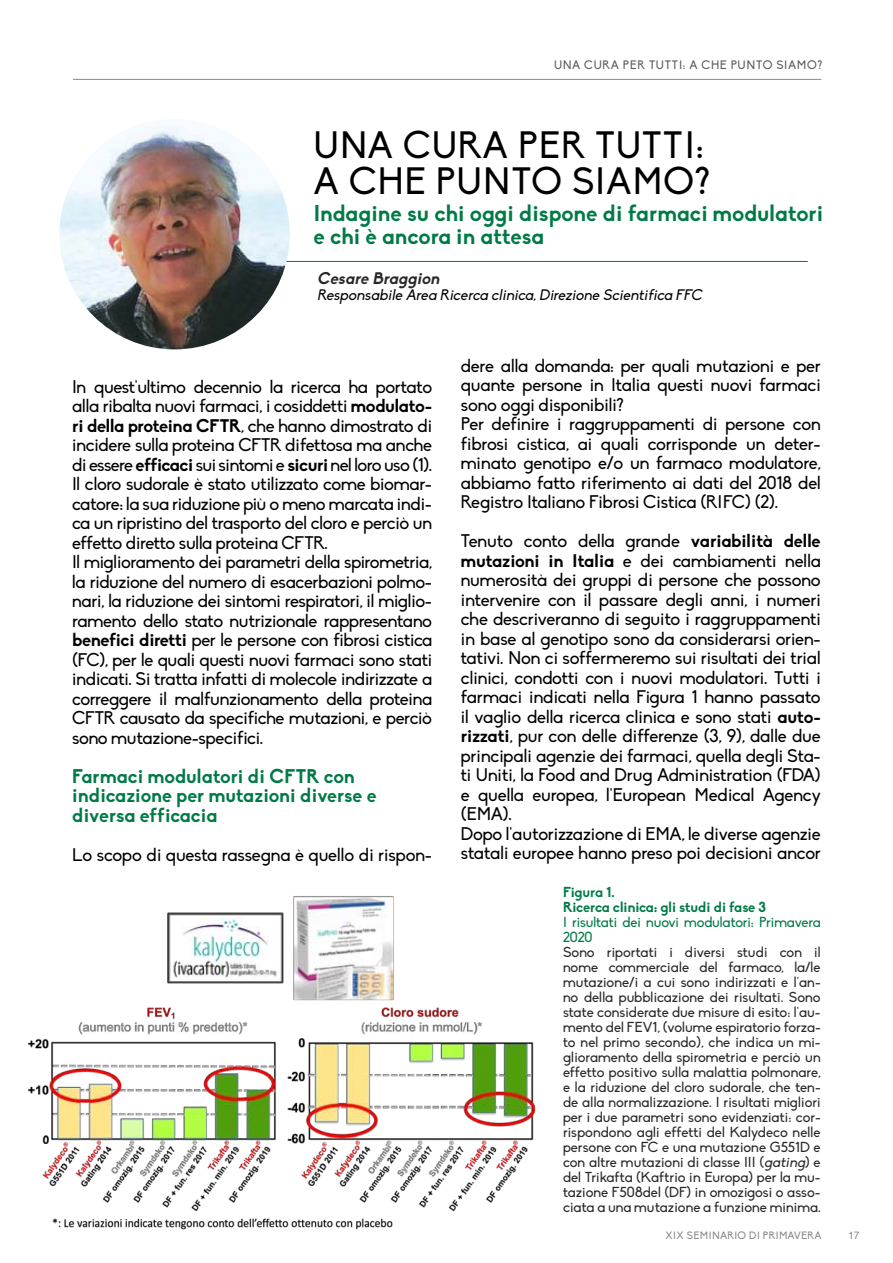
<style>
.page{position:relative;width:893px;height:1263px;background:#fff}
.page>*{position:absolute;margin:0;border:0;box-sizing:border-box;transform-origin:0 0}
.t1{font:37.5px "Biko";letter-spacing:.04em;color:#000}
.t2{font:700 22.5px/22.5px "Biko";color:#007a45}
.t3{font:700 19.5px/19.5px "Biko";color:#007a45}
.t4{font:18px/19.5px "Biko";letter-spacing:-.01em;color:#000}
.t5{font:italic 700 16.5px "Biko";color:#282829}
.t6{font:italic 15px "Biko";letter-spacing:-.205em;color:#000}
.t7{font:14.25px/15px "Biko";color:#282829;text-align:justify}
.t8{font:14.25px/15px "Biko";letter-spacing:-.01em;color:#007a45}
.t9{font:700 14.25px "Biko";letter-spacing:-.01em;color:#007a45}
.t10{font:700 14.25px "Biko";letter-spacing:-.005em;color:#007f4b}
.t11{font:12px "Biko";letter-spacing:.13em;color:#58585a}
.t12{font:10.5px "Biko";letter-spacing:.035em;color:#858688}
.t13{font:300 10.5px "Helvetica Neue LT Std";color:#616264}
.s1{font-weight:700}
.s2{font-style:italic}
</style>
<div class="page">
<hr style="left:73px;top:79px;width:748px;height:1px;background:#87888a">
<hr style="left:166px;top:261px;width:642px;height:1px;background:#007a45">
<img style="left:59px;top:119px;width:231px;height:230px;border-radius:115px">
<svg style="left:28px;top:896px;width:507px;height:334px"></svg>
<div style="left:15px;top:887px;width:54px;height:71px;background:#fff"></div>
<div style="left:395px;top:1212px;width:125px;height:31px;background:#fff"></div>
<p class="t11" style="left:554px;top:58px;width:40px">una cura</p>
<p class="t11" style="left:623px;top:58px;width:34px">per tutti</p>
<p class="t11" style="left:683px;top:58px;width:102px">: ache punto siam</p>
<p class="t11" style="left:807px;top:58px;width:17px">o?</p>
<h1 class="t1" style="left:314px;top:124px;width:117px">Una cura</h1>
<h1 class="t1" style="left:518px;top:124px;width:98px">per tutti</h1>
<h1 class="t1" style="left:696px;top:124px;width:10px">:</h1>
<h1 class="t1" style="left:314px;top:160px;width:282px">ache punto siam</h1>
<h1 class="t1" style="left:664px;top:160px;width:48px">o?</h1>
<p class="t2" style="left:314px;top:202px;width:511px">Indagine su chi oggi dispone di farmaci modulatori e chi è ancora in attesa</p>
<p class="t5" style="left:317px;top:268px;width:127px">Cesare Braggion</p>
<p class="t6" style="left:317px;top:286px;width:389px">Responsabile Area Ricerca clinica,Direzione Scientifica FFC</p>
<p class="t4" style="left:72px;top:377px;width:362px">In quest'ultimo decennio la ricerca ha portato alla ribalta nuovi farmaci, i cosiddetti <span class="s1">modulato&shy;ri della proteina CFTR</span>, che hanno dimostrato di incidere sulla proteina CFTR difettosa ma anche di essere <span class="s1">efficaci</span> sui sintomi e <span class="s1">sicuri</span> nel loro uso (1).<br>Il cloro sudorale è stato utilizzato come biomar&shy;catore: la sua riduzione più o meno marcata indi&shy;ca un ripristino del trasporto del cloro e perciò un effetto diretto sulla proteina CFTR.<br>Il miglioramento dei parametri della spirometria, la riduzione del numero di esacerbazioni polmo&shy;nari, la riduzione dei sintomi respiratori, il miglio&shy;ramento dello stato nutrizionale rappresentano <span class="s1">benefici diretti</span> per le persone con fibrosi cistica (FC), per le quali questi nuovi farmaci sono stati indicati. Si tratta infatti di molecole indirizzate a correggere il malfunzionamento della proteina CFTR causato da specifiche mutazioni, e perciò sono mutazione-specifici.</p>
<p class="t3" style="left:72px;top:766px;width:306px">Farmaci modulatori di CFTR con indicazione per mutazioni diverse e diversa efficacia</p>
<p class="t4" style="left:72px;top:845px;width:362px">Lo scopo di questa rassegna è quello di rispon-</p>
<p class="t4" style="left:461px;top:356px;width:362px">dere alla domanda: per quali mutazioni e per quante persone in Italia questi nuovi farmaci sono oggi disponibili?<br>Per definire i raggruppamenti di persone con fibrosi cistica, ai quali corrisponde un deter&shy;minato genotipo e/o un farmaco modulatore, abbiamo fatto riferimento ai dati del 2018 del Registro Italiano Fibrosi Cistica (RIFC) (2).</p>
<p class="t4" style="left:461px;top:531px;width:362px">Tenuto conto della grande <span class="s1">variabilità delle mutazioni in Italia</span> e dei cambiamenti nella numerosità dei gruppi di persone che possono intervenire con il passare degli anni, i numeri che descriveranno di seguito i raggruppamenti in base al genotipo sono da considerarsi orien&shy;tativi. Non ci soffermeremo sui risultati dei trial clinici, condotti con i nuovi modulatori. Tutti i farmaci indicati nella Figura 1 hanno passato il vaglio della ricerca clinica e sono stati <span class="s1">auto&shy;rizzati</span>, pur con delle differenze (3, 9), dalle due principali agenzie dei farmaci, quella degli Sta&shy;ti Uniti, la Food and Drug Administration (FDA) e quella europea, l'European Medical Agency (EMA).<br>Dopo l'autorizzazione di EMA, le diverse agenzie statali europee hanno preso poi decisioni ancor</p>
<p class="t10" style="left:563px;top:884px;width:53px">Figura 1.</p>
<p class="t9" style="left:563px;top:899px;width:205px">Ricerca clinica: gli studi di fase 3</p>
<p class="t8" style="left:563px;top:915px;width:259px">I risultati dei nuovi modulatori: Primavera<br>2020</p>
<p class="t7" style="left:563px;top:945px;width:259px">Sono riportati i diversi studi con il nome commerciale del farmaco, la/le mutazione/i a cui sono indirizzati e l'an&shy;no della pubblicazione dei risultati. Sono state considerate due misure di esito: l'au&shy;mento del FEV1, (volume espiratorio forza&shy;to nel primo secondo), che indica un mi&shy;glioramento della spirometria e perciò un effetto positivo sulla malattia polmonare, e la riduzione del cloro sudorale, che ten&shy;de alla normalizzazione. I risultati migliori per i due parametri sono evidenziati: cor&shy;rispondono agli effetti del Kalydeco nelle persone con FC e una mutazione G551D e con altre mutazioni di classe III (<span class="s2">gating</span>) e del Trikafta (Kaftrio in Europa) per la mu&shy;tazione F508del (DF) in omozigosi o asso&shy;ciata a una mutazione a funzione minima.</p>
<p class="t12" style="left:665px;top:1229px;width:111px">XIX Semi nario di Primav</p>
<p class="t12" style="left:801px;top:1229px;width:15px">era</p>
<p class="t13" style="left:848px;top:1228px;width:13px">17</p>
</div>
